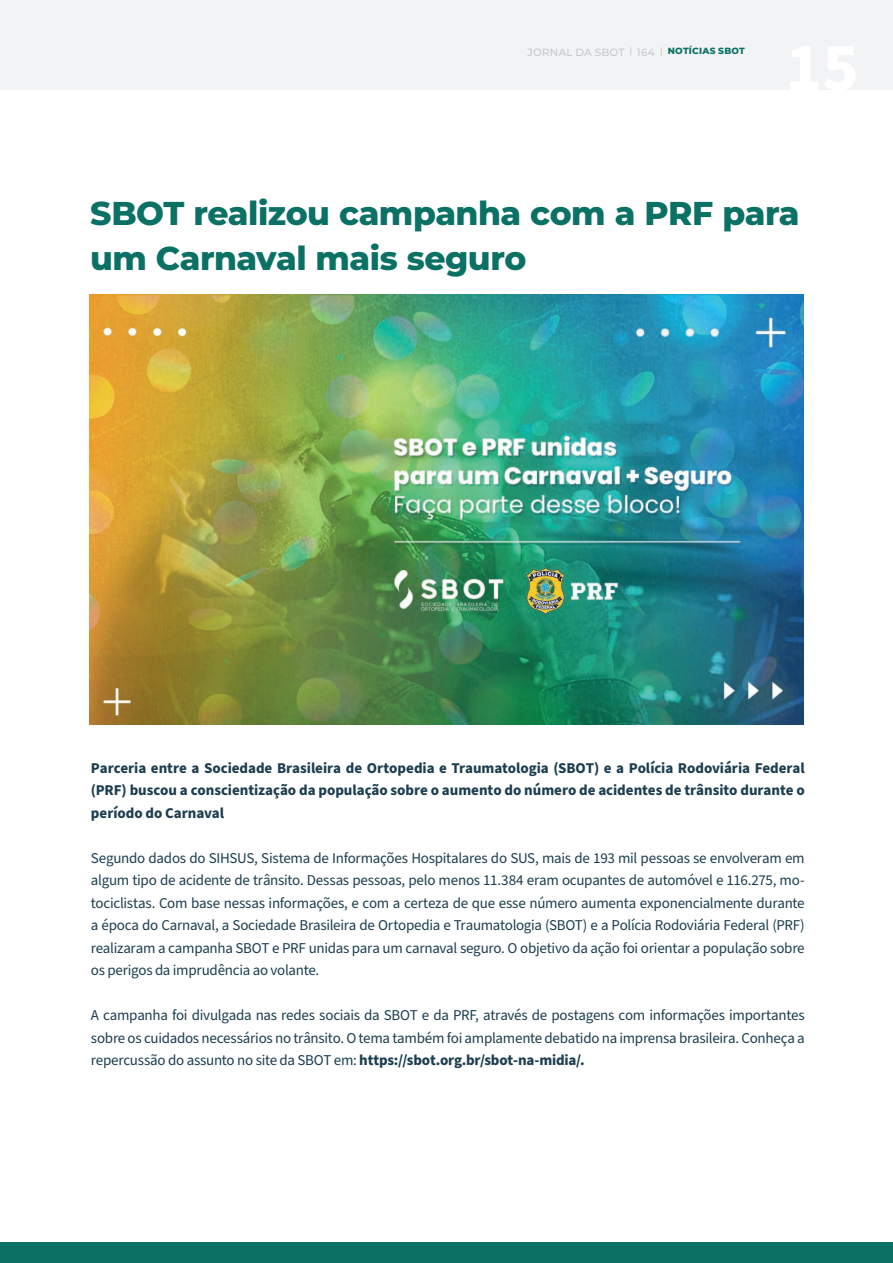
<style>
.page{position:relative;width:893px;height:1263px;background:#fff}
.page>*{position:absolute;margin:0;border:0;box-sizing:border-box;transform-origin:0 0}
.t1{font:800 33px/45px "Montserrat";letter-spacing:-.015em;color:#0a7164}
.t2{font:15px/22.5px "Source Sans Pro";letter-spacing:-.015em;color:#1c3e50;text-align:justify}
.t3{font:700 15px/22.5px "Source Sans Pro";letter-spacing:-.005em;color:#1c3e50;text-align:justify}
.t4{font:500 10.5px "Montserrat";letter-spacing:.02em;color:#c7c8ca}
.s1{font-size:9px}
.s2{font-weight:800;font-size:9px;color:#0a7164}
.s3{font-weight:700}
</style>
<div class="page">
<div style="left:0;top:0;width:893px;height:90px;background:#f2f3f4"></div>
<div style="left:0;top:1242px;width:893px;height:21px;background:#0a7164"></div>
<img style="left:90px;top:295px;width:713px;height:430px">
<p class="t4" style="left:528px;top:45px;width:219px">JORNAL DA SBOT <span class="s1">|</span> 164 <span class="s1">|</span> <span class="s2">NOTÍCIAS SBOT</span></p>
<h1 class="t1" style="left:90px;top:189px;width:711px">SBOT realizou campanha com a PRF para um Carnaval mais seguro</h1>
<p class="t3" style="left:91px;top:757px;width:715px">Parceria entre a Sociedade Brasileira de Ortopedia e Traumatologia (SBOT) e a Polícia Rodoviária Federal (PRF) buscou a conscientização da população sobre o aumento do número de acidentes de trânsito durante o período do Carnaval</p>
<p class="t2" style="left:91px;top:847px;width:715px">Segundo dados do SIHSUS, Sistema de Informações Hospitalares do SUS, mais de 193 mil pessoas se envolveram em algum tipo de acidente de trânsito. Dessas pessoas, pelo menos 11.384 eram ocupantes de automóvel e 116.275, mo&shy;tociclistas. Com base nessas informações, e com a certeza de que esse número aumenta exponencialmente durante a época do Carnaval, a Sociedade Brasileira de Ortopedia e Traumatologia (SBOT) e a Polícia Rodoviária Federal (PRF) realizaram a campanha SBOT e PRF unidas para um carnaval seguro. O objetivo da ação foi orientar a população sobre os perigos da imprudência ao volante.</p>
<p class="t2" style="left:91px;top:1004px;width:715px">A campanha foi divulgada nas redes sociais da SBOT e da PRF, através de postagens com informações importantes sobre os cuidados necessários no trânsito. O tema também foi amplamente debatido na imprensa brasileira. Conheça a repercussão do assunto no site da SBOT em: <span class="s3">https://sbot.org.br/sbot-na-midia/.</span></p>
</div>
